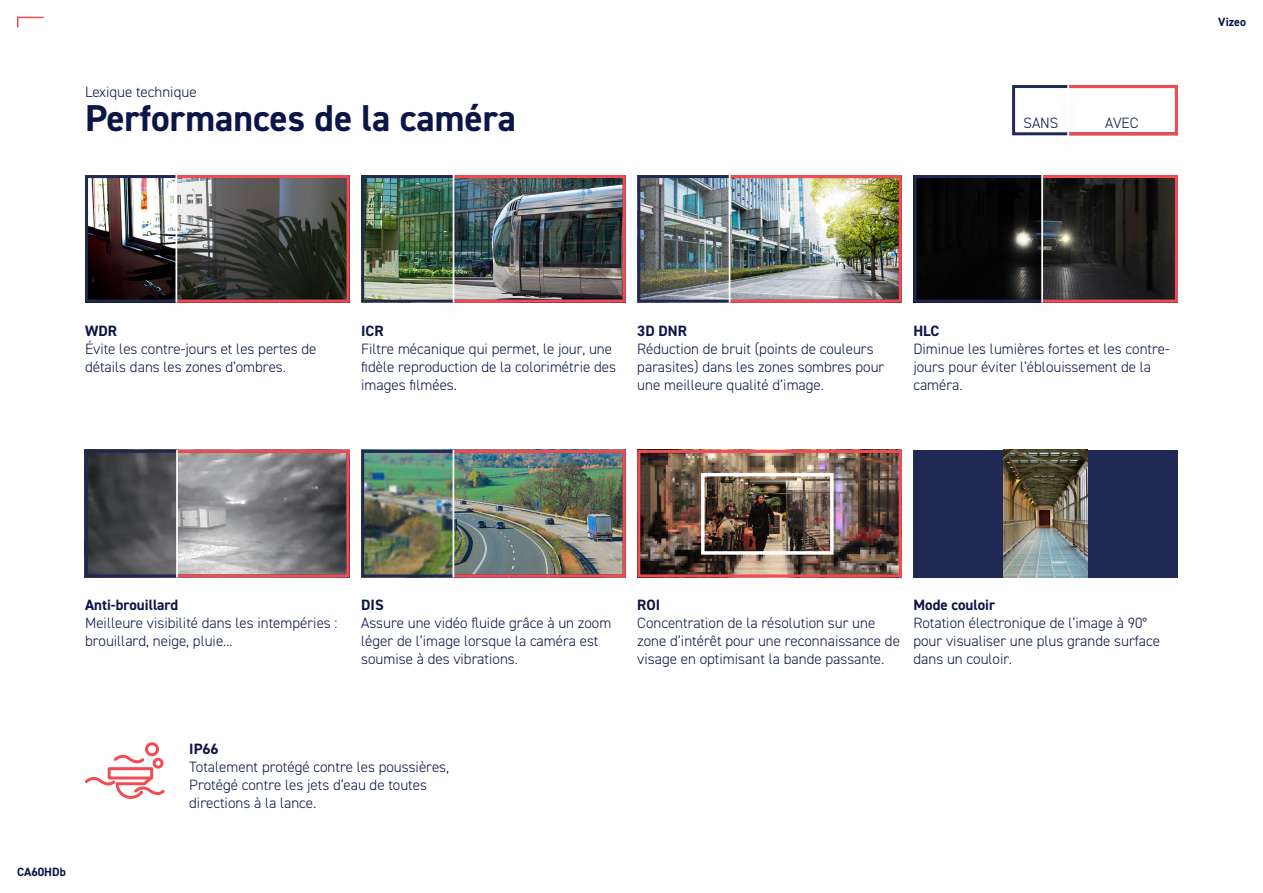
<style>
.page{position:relative;width:1263px;height:893px;background:#fff}
.page>*{position:absolute;margin:0;border:0;box-sizing:border-box;transform-origin:0 0}
.Style_de_paragraphe{font:700 37.5px "DIN2014";color:#0b1647}
.t1{font:300 15px/18px "DIN2014";color:#0b1647}
.t2{font:700 15px "DIN2014";color:#0b1647}
.t3{font:700 12px "DIN2014";color:#0b1647}
</style>
<div class="page">
<svg style="left:17px;top:17px;width:27px;height:10px"></svg>
<svg style="left:85px;top:742px;width:80px;height:57px"></svg>
<hr style="left:117px;top:782px;width:28px;height:3px;background:#f24c52">
<img style="left:365px;top:179px;width:257px;height:120px">
<img style="left:641px;top:454px;width:257px;height:119px">
<img style="left:641px;top:179px;width:257px;height:120px">
<img style="left:89px;top:179px;width:256px;height:120px">
<img style="left:89px;top:454px;width:256px;height:119px">
<div style="left:913px;top:450px;width:265px;height:127px;background:#1f2954"></div>
<img style="left:1004px;top:450px;width:84px;height:127px">
<img style="left:917px;top:179px;width:257px;height:120px">
<img style="left:365px;top:454px;width:257px;height:119px">
<div style="left:913px;top:175px;width:265px;height:128px;border:3px solid #1f2954"></div>
<div style="left:1041px;top:175px;width:137px;height:128px;border:3px solid #f24c52"></div>
<div style="left:701px;top:473px;width:132px;height:82px;border:3px solid #fff"></div>
<div style="left:1025px;top:171px;width:34px;height:155px;background:#231f20;opacity:.21"></div>
<hr style="left:1041px;top:175px;width:2px;height:128px;background:#fff">
<div style="left:85px;top:175px;width:264px;height:128px;border:3px solid #1f2954"></div>
<div style="left:175px;top:175px;width:174px;height:128px;border:3px solid #f24c52"></div>
<div style="left:159px;top:171px;width:34px;height:155px;background:#231f20;opacity:.21"></div>
<hr style="left:176px;top:175px;width:1px;height:128px;background:#fff">
<div style="left:637px;top:175px;width:265px;height:128px;border:3px solid #1f2954"></div>
<div style="left:728px;top:175px;width:174px;height:128px;border:3px solid #f24c52"></div>
<div style="left:712px;top:171px;width:34px;height:155px;background:#231f20;opacity:.21"></div>
<hr style="left:729px;top:175px;width:1px;height:128px;background:#fff">
<div style="left:85px;top:450px;width:264px;height:127px;border:3px solid #1f2954"></div>
<div style="left:175px;top:450px;width:174px;height:127px;border:3px solid #f24c52"></div>
<div style="left:160px;top:446px;width:34px;height:155px;background:#231f20;opacity:.21"></div>
<hr style="left:176px;top:450px;width:2px;height:127px;background:#fff">
<div style="left:361px;top:175px;width:265px;height:128px;border:3px solid #1f2954"></div>
<div style="left:452px;top:175px;width:174px;height:128px;border:3px solid #f24c52"></div>
<div style="left:436px;top:171px;width:34px;height:155px;background:#231f20;opacity:.21"></div>
<hr style="left:453px;top:175px;width:1px;height:128px;background:#fff">
<div style="left:361px;top:450px;width:265px;height:127px;border:3px solid #1f2954"></div>
<div style="left:452px;top:450px;width:174px;height:127px;border:3px solid #f24c52"></div>
<div style="left:436px;top:446px;width:34px;height:155px;background:#231f20;opacity:.21"></div>
<hr style="left:453px;top:450px;width:1px;height:127px;background:#fff">
<div style="left:1012px;top:85px;width:166px;height:50px;border:3px solid #1f2954"></div>
<div style="left:1067px;top:85px;width:111px;height:50px;border:3px solid #f24c52"></div>
<div style="left:1050px;top:80px;width:36px;height:81px;background:#231f20;opacity:.21"></div>
<hr style="left:1067px;top:85px;width:2px;height:52px;background:#fff">
<div style="left:637px;top:450px;width:265px;height:127px;border:3px solid #f24c52"></div>
<p class="t1" style="left:85px;top:83px;width:113px">Lexique technique</p>
<p class="Style_de_paragraphe" style="left:85px;top:93px;width:433px">Performances de la caméra</p>
<p class="t1" style="left:1023px;top:114px;width:36px">SANS</p>
<p class="t1" style="left:1105px;top:114px;width:35px">AVEC</p>
<p class="t3" style="left:1218px;top:14px;width:29px">Vizeo</p>
<p class="t2" style="left:85px;top:320px;width:33px">WDR</p>
<p class="t1" style="left:85px;top:339px;width:233px">Évite les contre-jours et les pertes de détails dans les zones d’ombres.</p>
<p class="t2" style="left:361px;top:320px;width:24px">ICR</p>
<p class="t1" style="left:361px;top:339px;width:256px">Filtre mécanique qui permet, le jour, une fidèle reproduction de la colorimétrie des images filmées.</p>
<p class="t2" style="left:637px;top:320px;width:51px">3D DNR</p>
<p class="t1" style="left:637px;top:339px;width:249px">Réduction de bruit (points de couleurs parasites) dans les zones sombres pour une meilleure qualité d’image.</p>
<p class="t2" style="left:913px;top:320px;width:27px">HLC</p>
<p class="t1" style="left:913px;top:339px;width:258px">Diminue les lumières fortes et les contre&shy;jours pour éviter l’éblouissement de la caméra.</p>
<p class="t2" style="left:85px;top:595px;width:95px">Anti-brouillard</p>
<p class="t1" style="left:85px;top:614px;width:254px">Meilleure visibilité dans les intempéries : brouillard, neige, pluie...</p>
<p class="t2" style="left:361px;top:595px;width:24px">DIS</p>
<p class="t1" style="left:361px;top:614px;width:252px">Assure une vidéo fluide grâce à un zoom léger de l’image lorsque la caméra est soumise à des vibrations.</p>
<p class="t2" style="left:637px;top:595px;width:24px">ROI</p>
<p class="t1" style="left:637px;top:614px;width:264px">Concentration de la résolution sur une zone d’intérêt pour une reconnaissance de visage en optimisant la bande passante.</p>
<p class="t2" style="left:913px;top:595px;width:83px">Mode couloir</p>
<p class="t1" style="left:913px;top:614px;width:248px">Rotation électronique de l’image à 90° pour visualiser une plus grande surface dans un couloir.</p>
<p class="t3" style="left:17px;top:864px;width:50px">CA60HDb</p>
<p class="t2" style="left:189px;top:739px;width:31px">IP66</p>
<p class="t1" style="left:189px;top:758px;width:261px">Totalement protégé contre les poussières,<br>Protégé contre les jets d’eau de toutes directions à la lance.</p>
</div>
